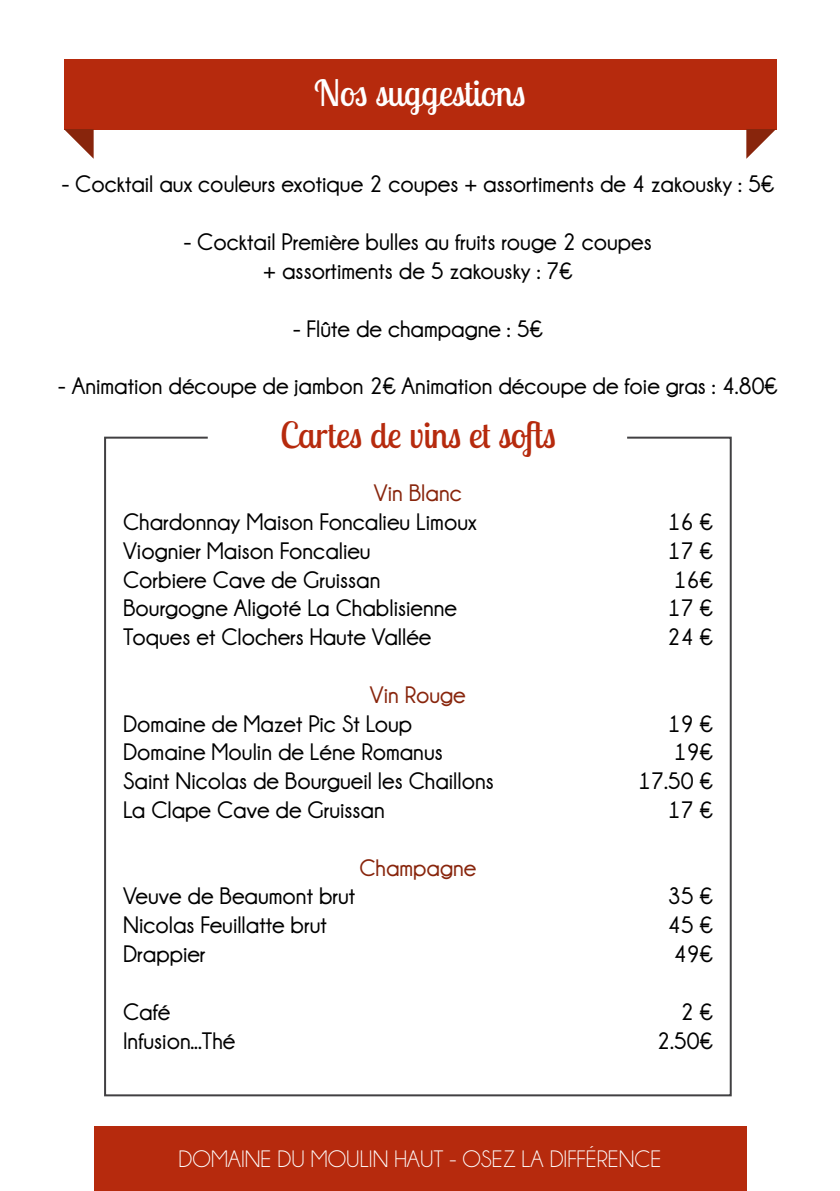
<style>
.page{position:relative;width:840px;height:1191px;background:#fff}
.page>*{position:absolute;margin:0;border:0;box-sizing:border-box;transform-origin:0 0}
.t1{font:36px "Lobster Two";color:#b62a0d}
.t2{font:36px "Lobster Two";color:#fff}
.t3{font:700 24px/28.8px "Champagne&Limousines";color:#000;text-align:center}
.t4{font:24px "Champagne&Limousines";color:#fff}
.t5{font:700 24px "Champagne&Limousines";color:#88250c}
</style>
<div class="page">
<div style="left:94px;top:1126px;width:652px;height:65px;background:#b62a0d"></div>
<svg style="left:104px;top:436px;width:628px;height:661px"></svg>
<div style="left:64px;top:59px;width:711px;height:70px;background:#b62a0d"></div>
<svg style="left:64px;top:129px;width:30px;height:30px"></svg>
<svg style="left:746px;top:129px;width:29px;height:30px"></svg>
<h1 class="t2" style="left:314px;top:70px;width:213px">Nos suggestions</h1>
<p class="t3" style="left:62px;top:170px;width:713px">- Cocktail aux couleurs exotique 2 coupes + assortiments de 4 zakousky : 5€</p>
<p class="t3" style="left:184px;top:227px;width:469px">- Cocktail Première bulles au fruits rouge 2 coupes + assortiments de 5 zakousky : 7€</p>
<p class="t3" style="left:293px;top:314px;width:251px">- Flûte de champagne : 5€</p>
<p class="t3" style="left:58px;top:371px;width:720px">- Animation découpe de jambon 2€ Animation découpe de foie gras : 4.80€</p>
<h1 class="t1" style="left:280px;top:412px;width:277px">Cartes de vins et softs</h1>
<p class="t5" style="left:374px;top:479px;width:89px">Vin Blanc</p>
<p class="t3" style="left:123px;top:507px;width:355px">Chardonnay Maison Foncalieu Limoux</p>
<p class="t3" style="left:667px;top:507px;width:46px">16 €</p>
<p class="t3" style="left:123px;top:536px;width:249px">Viognier Maison Foncalieu</p>
<p class="t3" style="left:667px;top:536px;width:46px">17 €</p>
<p class="t3" style="left:123px;top:565px;width:259px">Corbiere Cave de Gruissan</p>
<p class="t3" style="left:673px;top:565px;width:40px">16€</p>
<p class="t3" style="left:123px;top:594px;width:335px">Bourgogne Aligoté La Chablisienne</p>
<p class="t3" style="left:667px;top:594px;width:46px">17 €</p>
<p class="t3" style="left:123px;top:622px;width:309px">Toques et Clochers Haute Vallée</p>
<p class="t3" style="left:667px;top:622px;width:47px">24 €</p>
<p class="t5" style="left:370px;top:681px;width:97px">Vin Rouge</p>
<p class="t3" style="left:123px;top:709px;width:290px">Domaine de Mazet Pic St Loup</p>
<p class="t3" style="left:667px;top:709px;width:46px">19 €</p>
<p class="t3" style="left:123px;top:738px;width:321px">Domaine Moulin de Léne Romanus</p>
<p class="t3" style="left:673px;top:738px;width:40px">19€</p>
<p class="t3" style="left:123px;top:766px;width:372px">Saint Nicolas de Bourgueil les Chaillons</p>
<p class="t3" style="left:637px;top:766px;width:76px">17.50 €</p>
<p class="t3" style="left:123px;top:795px;width:263px">La Clape Cave de Gruissan</p>
<p class="t3" style="left:667px;top:795px;width:46px">17 €</p>
<p class="t5" style="left:359px;top:854px;width:118px">Champagne</p>
<p class="t3" style="left:123px;top:882px;width:233px">Veuve de Beaumont brut</p>
<p class="t3" style="left:667px;top:882px;width:46px">35 €</p>
<p class="t3" style="left:123px;top:910px;width:205px">Nicolas Feuillatte brut</p>
<p class="t3" style="left:667px;top:910px;width:47px">45 €</p>
<p class="t3" style="left:123px;top:939px;width:84px">Drappier</p>
<p class="t3" style="left:673px;top:939px;width:41px">49€</p>
<p class="t3" style="left:123px;top:997px;width:49px">Café</p>
<p class="t3" style="left:680px;top:997px;width:34px">2 €</p>
<p class="t3" style="left:123px;top:1026px;width:114px">Infusion...Thé</p>
<p class="t3" style="left:656px;top:1026px;width:57px">2.50€</p>
<p class="t4" style="left:178px;top:1145px;width:484px">DOMAINE DU MOULIN HAUT - OSEZ LA DIFFÉRENCE</p>
</div>
